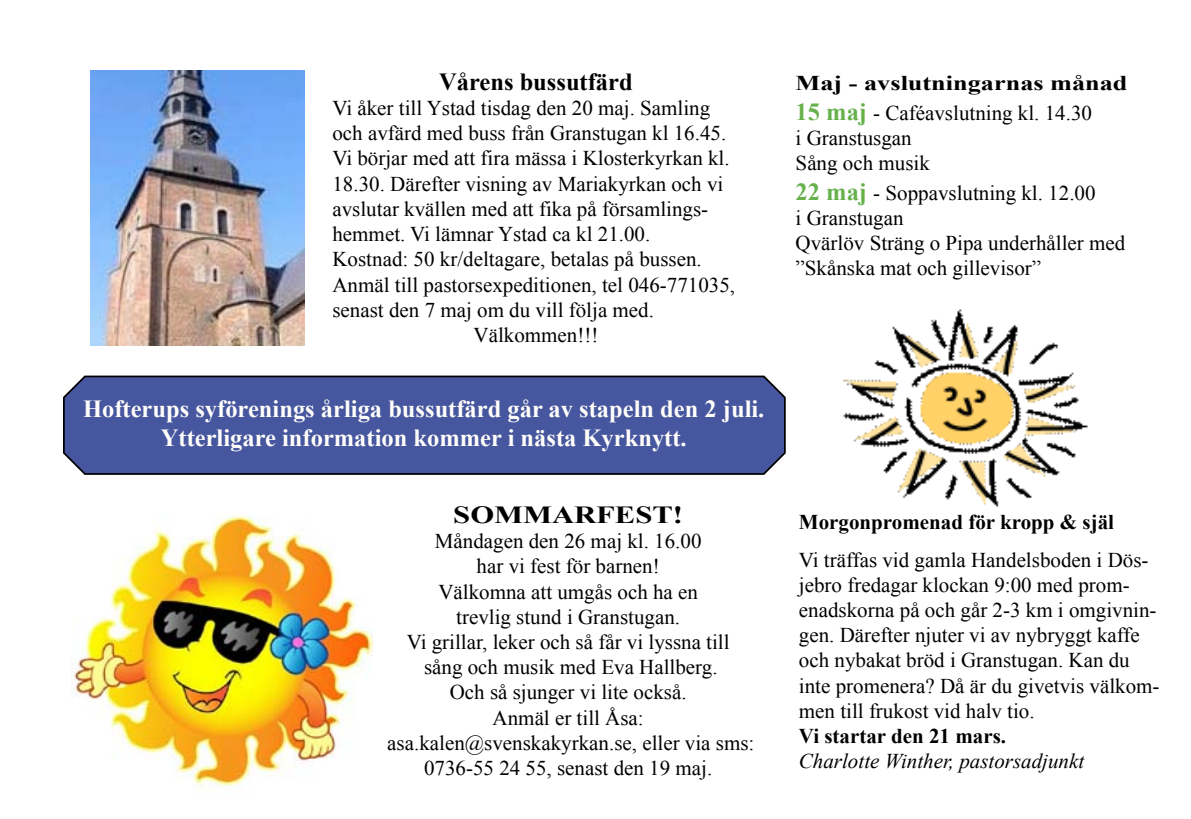
<style>
.page{position:relative;width:1191px;height:819px;background:#fff}
.page>*{position:absolute;margin:0;border:0;box-sizing:border-box;transform-origin:0 0}
.t1{font:700 24.5px/29.4px "Times New Roman";color:#fffefa;text-align:center}
.t2{font:700 24.5px "Times New Roman";color:#000}
.t3{font:700 24.5px "Times New Roman";color:#000;scale:1.25 1}
.t4{font:21px/25.2px "Times New Roman";color:#000}
.t5{font:700 21px/29.4px "Times New Roman";color:#000;scale:1.25 1}
.t6{font:700 21px "Times New Roman";color:#000}
.t7{font:italic 21px "Times New Roman";color:#000}
.s1{font-size:24.5px;color:#66b14c}
.s2{font-weight:400}
.s3{font-weight:700;font-size:24.5px;color:#66b14c}
</style>
<div class="page">
<img style="left:843px;top:309px;width:245px;height:198px">
<div style="left:63px;top:375px;width:723px;height:100px;background:#47579f"></div>
<img style="left:91px;top:71px;width:213px;height:275px">
<img style="left:72px;top:515px;width:300px;height:274px">
<p class="t2" style="left:439px;top:65px;width:195px">Vårens bussutfärd</p>
<p class="t4" style="left:332px;top:95px;width:379px">Vi åker till Ystad tisdag den 20 maj. Samling</p>
<p class="t4" style="left:332px;top:120px;width:395px">och avfärd med buss från Granstugan kl 16.45.</p>
<p class="t4" style="left:332px;top:145px;width:399px">Vi börjar med att fira mässa i Klosterkyrkan kl.</p>
<p class="t4" style="left:332px;top:171px;width:392px">18.30. Därefter visning av Mariakyrkan och vi</p>
<p class="t4" style="left:332px;top:196px;width:377px">avslutar kvällen med att fika på församlings-</p>
<p class="t4" style="left:332px;top:221px;width:319px">hemmet. Vi lämnar Ystad ca kl 21.00.</p>
<p class="t4" style="left:332px;top:246px;width:371px">Kostnad: 50 kr/deltagare, betalas på bussen.</p>
<p class="t4" style="left:332px;top:271px;width:404px">Anmäl till pastorsexpeditionen, tel 046-771035,</p>
<p class="t4" style="left:332px;top:297px;width:323px">senast den 7 maj om du vill följa med.</p>
<p class="t4" style="left:473px;top:322px;width:126px">Välkommen!!!</p>
<p class="t1" style="left:83px;top:393px;width:683px">Hofterups syförenings årliga bussutfärd går av stapeln den 2 juli.<br>Ytterligare information kommer i nästa Kyrknytt.</p>
<p class="t3" style="left:453px;top:497px;width:185px">SOMMARFEST!</p>
<p class="t4" style="left:387px;top:528px;width:368px;text-align:center">Måndagen den 26 maj kl. 16.00<br>har vi fest för barnen!<br>Välkomna att umgås och ha en<br>trevlig stund i Granstugan.<br>Vi grillar, leker och så får vi lyssna till<br>sång och musik med Eva Hallberg.<br>Och så sjunger vi lite också.<br>Anmäl er till Åsa: asa.kalen@svenskakyrkan.se, eller via sms:<br>0736-55 24 55, senast den 19 maj.</p>
<p class="t5" style="left:795px;top:68px;width:267px">Maj - avslutningarnas månad<br><span class="s1">15 maj</span> <span class="s2">- Caféavslutning kl. 14.30</span></p>
<p class="t4" style="left:795px;top:125px;width:136px">i Granstusgan<br>Sång och musik</p>
<p class="t4" style="left:795px;top:180px;width:331px"><span class="s3">22 maj</span> - Soppavslutning kl. 12.00<br>i Granstugan<br>Qvärlöv Sträng o Pipa underhåller med ”Skånska mat och gillevisor”</p>
<p class="t6" style="left:799px;top:507px;width:317px">Morgonpromenad för kropp &amp; själ</p>
<p class="t4" style="left:799px;top:546px;width:362px">Vi träffas vid gamla Handelsboden i Dös&shy;jebro fredagar klockan 9:00 med prom&shy;enadskorna på och går 2-3 km i omgivnin&shy;gen. Därefter njuter vi av nybryggt kaffe och nybakat bröd i Granstugan. Kan du inte promenera? Då är du givetvis välkom&shy;men till frukost vid halv tio.</p>
<p class="t6" style="left:799px;top:721px;width:209px">Vi startar den 21 mars.</p>
<p class="t7" style="left:799px;top:746px;width:287px">Charlotte Winther, pastorsadjunkt</p>
</div>
